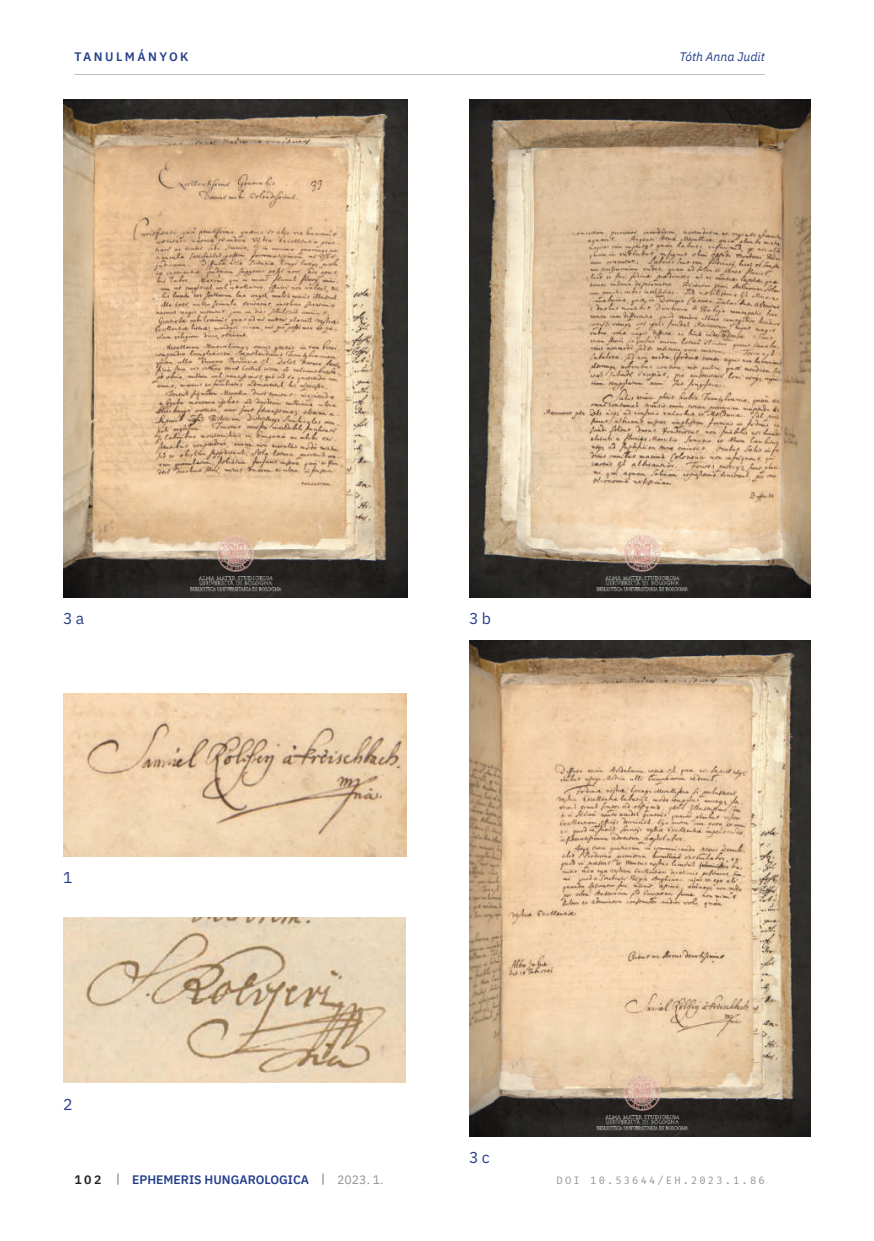
<style>
.page{position:relative;width:874px;height:1241px;background:#fff}
.page>*{position:absolute;margin:0;border:0;box-sizing:border-box;transform-origin:0 0}
.t1{font:15.75px "IBM Plex Sans";color:#263f8a}
.t2{font:600 12.25px "IBM Plex Sans";color:#263f8a}
.t3{font:italic 12.25px "IBM Plex Sans";color:#263f8a}
.t4{font:600 12.25px "IBM Plex Sans";letter-spacing:.2em;color:#263f8a}
.t5{font:10.5px "Fira Mono";letter-spacing:.2em;color:#939598}
.s1{color:#231f20}
.s2{color:#939598}
.s3{font-weight:400;color:#939598}
</style>
<div class="page">
<hr style="left:74px;top:74px;width:690px;height:1px;background:#bcbdc0">
<img style="left:63px;top:99px;width:345px;height:498px">
<img style="left:469px;top:99px;width:341px;height:498px">
<img style="left:469px;top:640px;width:341px;height:495px">
<img style="left:63px;top:693px;width:343px;height:163px">
<img style="left:63px;top:917px;width:342px;height:165px">
<p class="t4" style="left:74px;top:47px;width:115px">TANULMÁNYOK</p>
<p class="t3" style="left:679px;top:47px;width:87px">Tóth Anna Judit</p>
<p class="t1" style="left:63px;top:606px;width:23px">3a</p>
<p class="t1" style="left:469px;top:606px;width:23px">3b</p>
<p class="t1" style="left:63px;top:865px;width:11px">1</p>
<p class="t1" style="left:63px;top:1092px;width:11px">2</p>
<p class="t2" style="left:74px;top:1169px;width:310px"><span class="s1">1 0 2</span> <span class="s2">|</span> EPHEMERIS HUNGAROLOGICA <span class="s2">|</span> <span class="s3">2023. 1.</span></p>
<p class="t1" style="left:469px;top:1145px;width:22px">3c</p>
<p class="t5" style="left:556px;top:1172px;width:209px">DOI 10.53644/EH.2023.1.86</p>
</div>
